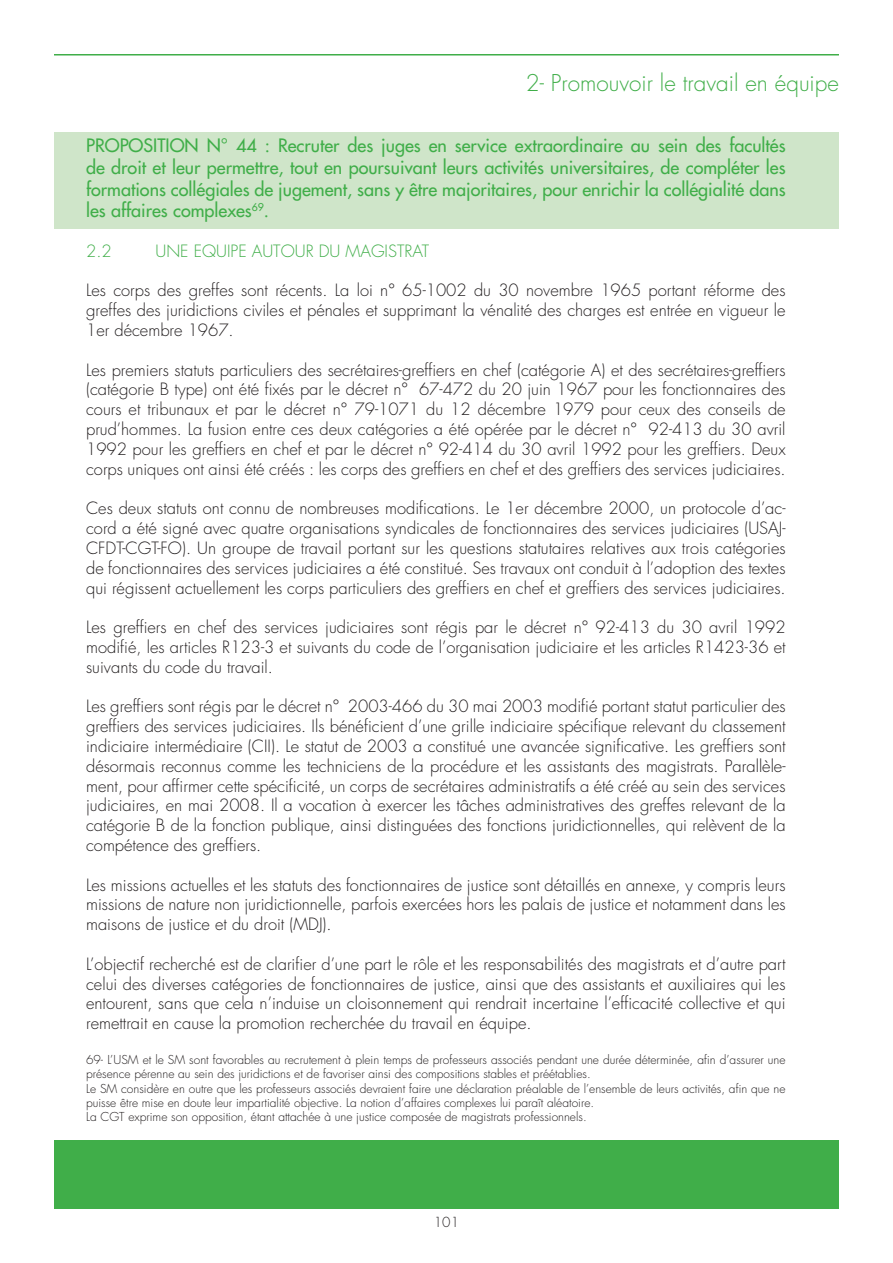
<style>
.page{position:relative;width:893px;height:1263px;background:#fff}
.page>*{position:absolute;margin:0;border:0;box-sizing:border-box;transform-origin:0 0}
.t1{font:300 22.5px "Futura";color:#40ae49}
.t2{font:18px/21.6px "Futura";color:#40ae49;text-align:justify}
.t3{font:300 16.5px/19.8px "Futura";color:#231f20;text-align:justify}
.t4{font:300 16.5px "Futura";color:#40ae49}
.t5{font:300 13.5px "Futura";color:#231f20}
.t6{font:300 12px/14.4px "Futura";color:#231f20}
</style>
<div class="page">
<hr style="left:54px;top:54px;width:785px;height:2px;background:#40ae49">
<div style="left:54px;top:1140px;width:785px;height:69px;background:#40ae49"></div>
<div style="left:54px;top:132px;width:785px;height:97px;background:#cfe5c9"></div>
<h1 class="t1" style="left:526px;top:68px;width:315px">2- Promouvoir le travail en équipe</h1>
<p class="t2" style="left:86px;top:135px;width:701px">PROPOSITION N° 44 : Recruter des juges en service extraordinaire au sein des facultés de droit et leur permettre, tout en poursuivant leurs activités universitaires, de compléter les formations collégiales de jugement, sans y être majoritaires, pour enrichir la collégialité dans les affaires complexes<sup>69</sup>.</p>
<p class="t4" style="left:86px;top:240px;width:27px">2.2</p>
<p class="t4" style="left:155px;top:240px;width:275px">UNE EQUIPE AUTOUR DU MAGISTRAT</p>
<p class="t3" style="left:86px;top:281px;width:701px">Les corps des greffes sont récents. La loi n° 65-1002 du 30 novembre 1965 portant réforme des greffes des juridictions civiles et pénales et supprimant la vénalité des charges est entrée en vigueur le 1er décembre 1967.</p>
<p class="t3" style="left:86px;top:360px;width:701px">Les premiers statuts particuliers des secrétaires-greffiers en chef (catégorie A) et des secrétaires-greffiers (catégorie B type) ont été fixés par le décret n° 67-472 du 20 juin 1967 pour les fonctionnaires des cours et tribunaux et par le décret n° 79-1071 du 12 décembre 1979 pour ceux des conseils de prud’hommes. La fusion entre ces deux catégories a été opérée par le décret n° 92-413 du 30 avril 1992 pour les greffiers en chef et par le décret n° 92-414 du 30 avril 1992 pour les greffiers. Deux corps uniques ont ainsi été créés : les corps des greffiers en chef et des greffiers des services judiciaires.</p>
<p class="t3" style="left:86px;top:499px;width:701px">Ces deux statuts ont connu de nombreuses modifications. Le 1er décembre 2000, un protocole d’ac&shy;cord a été signé avec quatre organisations syndicales de fonctionnaires des services judiciaires (USAJ-CFDT-CGT-FO). Un groupe de travail portant sur les questions statutaires relatives aux trois catégories de fonctionnaires des services judiciaires a été constitué. Ses travaux ont conduit à l’adoption des textes qui régissent actuellement les corps particuliers des greffiers en chef et greffiers des services judiciaires.</p>
<p class="t3" style="left:86px;top:617px;width:701px">Les greffiers en chef des services judiciaires sont régis par le décret n° 92-413 du 30 avril 1992 modifié, les articles R123-3 et suivants du code de l’organisation judiciaire et les articles R1423-36 et suivants du code du travail.</p>
<p class="t3" style="left:86px;top:697px;width:701px">Les greffiers sont régis par le décret n° 2003-466 du 30 mai 2003 modifié portant statut particulier des greffiers des services judiciaires. Ils bénéficient d’une grille indiciaire spécifique relevant du classement indiciaire intermédiaire (CII). Le statut de 2003 a constitué une avancée significative. Les greffiers sont désormais reconnus comme les techniciens de la procédure et les assistants des magistrats. Parallèle&shy;ment, pour affirmer cette spécificité, un corps de secrétaires administratifs a été créé au sein des services judiciaires, en mai 2008. Il a vocation à exercer les tâches administratives des greffes relevant de la catégorie B de la fonction publique, ainsi distinguées des fonctions juridictionnelles, qui relèvent de la compétence des greffiers.</p>
<p class="t3" style="left:86px;top:875px;width:701px">Les missions actuelles et les statuts des fonctionnaires de justice sont détaillés en annexe, y compris leurs missions de nature non juridictionnelle, parfois exercées hors les palais de justice et notamment dans les maisons de justice et du droit (MDJ).</p>
<p class="t3" style="left:86px;top:954px;width:701px">L’objectif recherché est de clarifier d’une part le rôle et les responsabilités des magistrats et d’autre part celui des diverses catégories de fonctionnaires de justice, ainsi que des assistants et auxiliaires qui les entourent, sans que cela n’induise un cloisonnement qui rendrait incertaine l’efficacité collective et qui remettrait en cause la promotion recherchée du travail en équipe.</p>
<p class="t6" style="left:86px;top:1052px;width:701px">69- L’USM et le SM sont favorables au recrutement à plein temps de professeurs associés pendant une durée déterminée, afin d’assurer une présence pérenne au sein des juridictions et de favoriser ainsi des compositions stables et préétablies.<br>Le SM considère en outre que les professeurs associés devraient faire une déclaration préalable de l’ensemble de leurs activités, afin que ne puisse être mise en doute leur impartialité objective. La notion d’affaires complexes lui paraît aléatoire.<br>La CGT exprime son opposition, étant attachée à une justice composée de magistrats professionnels.</p>
<p class="t5" style="left:434px;top:1213px;width:27px">101</p>
</div>
